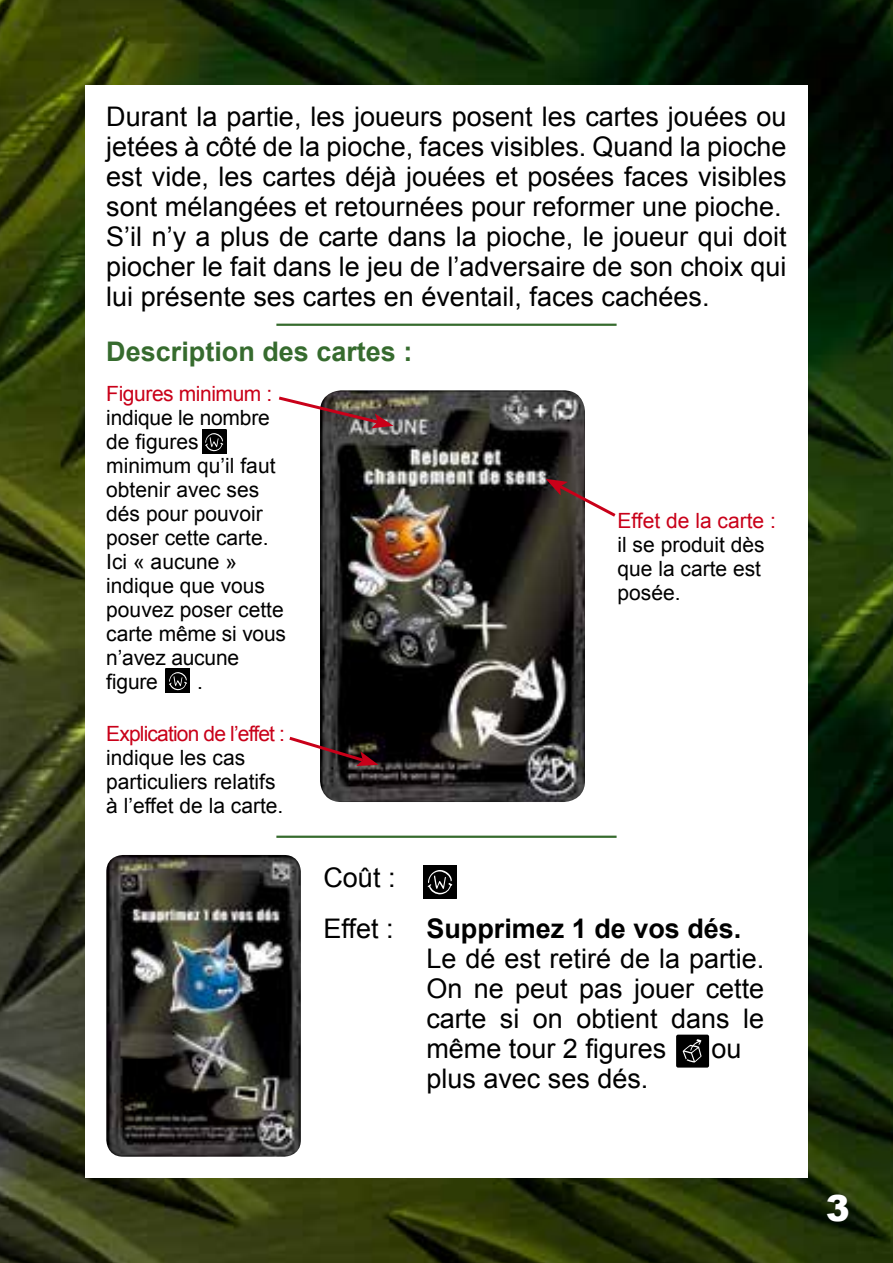
<style>
.page{position:relative;width:893px;height:1263px;background:#fff}
.page>*{position:absolute;margin:0;border:0;box-sizing:border-box;transform-origin:0 0}
.t1{font:900 36px "Arial";color:#fff}
.t2{font:27px/30px "Arial";color:#000}
.t3{font:700 27px/51px "Arial";color:#000}
.t4{font:700 27px "Arial";color:#366b2e}
.t5{font:21px/24px "Arial";color:#000}
.t6{font:21px "Arial";letter-spacing:-.04em;color:#c90019}
.t7{font:21px "Arial";letter-spacing:-.02em;color:#c90019}
.t8{font:21px "Arial";color:#c90019}
.s1{font-weight:400}
</style>
<div class="page">
<img style="left:0;top:0;width:893px;height:1263px">
<div style="left:85px;top:85px;width:723px;height:1093px;background:#fff"></div>
<img style="left:320px;top:390px;width:265px;height:412px">
<img style="left:106px;top:855px;width:195px;height:302px">
<div style="left:202px;top:430px;width:24px;height:24px;background:#000;border-radius:2px"></div>
<svg style="left:205px;top:433px;width:18px;height:18px"></svg>
<div style="left:166px;top:669px;width:24px;height:24px;background:#000;border-radius:2px"></div>
<svg style="left:169px;top:672px;width:18px;height:18px"></svg>
<svg style="left:278px;top:394px;width:116px;height:34px"></svg>
<svg style="left:289px;top:734px;width:89px;height:32px"></svg>
<svg style="left:546px;top:479px;width:70px;height:40px"></svg>
<div style="left:423px;top:865px;width:33px;height:33px;background:#000;border-radius:2px"></div>
<svg style="left:428px;top:870px;width:25px;height:25px"></svg>
<div style="left:676px;top:1035px;width:33px;height:32px;background:#000;border-radius:2px"></div>
<svg style="left:683px;top:1039px;width:19px;height:24px"></svg>
<hr style="left:276px;top:324px;width:341px;height:2px;background:#366b2e">
<hr style="left:276px;top:836px;width:341px;height:2px;background:#366b2e">
<p class="t2" style="left:106px;top:102px;width:682px">Durant la partie, les joueurs posent les cartes jouées ou jetées à côté de la pioche, faces visibles. Quand la pioche est vide, les cartes déjà jouées et posées faces visibles sont mélangées et retournées pour reformer une pioche.<br>S’il n’y a plus de carte dans la pioche, le joueur qui doit piocher le fait dans le jeu de l’adversaire de son choix qui lui présente ses cartes en éventail, faces cachées.</p>
<p class="t4" style="left:106px;top:334px;width:308px">Description des cartes :</p>
<p class="t7" style="left:106px;top:379px;width:167px">Figures minimum :</p>
<p class="t5" style="left:106px;top:405px;width:181px">indique le nombre de figures minimum qu’il faut obtenir avec ses dés pour pouvoir poser cette carte.<br>Ici « aucune » indique que vous pouvez poser cette carte même si vous n’avez aucune figure</p>
<p class="t8" style="left:617px;top:507px;width:160px">Effet de la carte :</p>
<p class="t5" style="left:617px;top:533px;width:149px">il se produit dès que la carte est posée.</p>
<p class="t5" style="left:197px;top:669px;width:7px">.</p>
<p class="t6" style="left:106px;top:720px;width:180px">Explication de l’effet :</p>
<p class="t5" style="left:106px;top:746px;width:179px">indique les cas particuliers relatifs à l’effet de la carte.</p>
<p class="t3" style="left:323px;top:852px;width:419px"><span class="s1">Coût :<br>Effet :</span> Supprimez 1 de vos dés.</p>
<p class="t2" style="left:426px;top:943px;width:339px;text-align:justify">Le dé est retiré de la partie.<br>On ne peut pas jouer cette carte si on obtient dans le même tour 2 figures</p>
<p class="t2" style="left:711px;top:1033px;width:32px">ou</p>
<p class="t2" style="left:426px;top:1063px;width:224px">plus avec ses dés.</p>
<h1 class="t1" style="left:826px;top:1181px;width:26px">3</h1>
</div>
